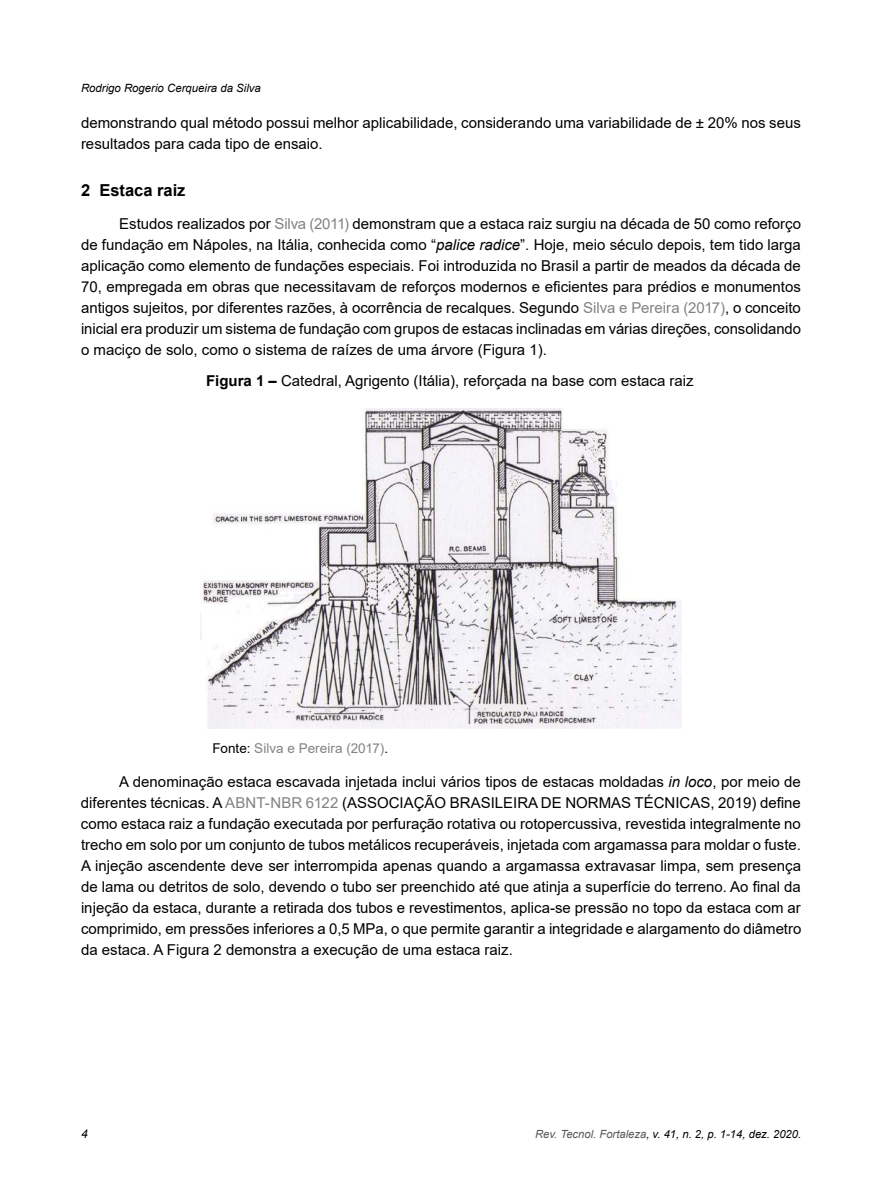
<style>
.page{position:relative;width:882px;height:1188px;background:#fff}
.page>*{position:absolute;margin:0;border:0;box-sizing:border-box;transform-origin:0 0}
.t1{font:700 16.5px "Arial";color:#000}
.t2{font:15px/21px "Arial";color:#000;text-align:justify}
.t3{font:13.5px "Arial";letter-spacing:.005em;color:#808285}
.t4{font:italic 12px "Arial";color:#000}
.t5{font:italic 11.4px "Arial";color:#000}
.t6{font:italic 11.25px "Arial";color:#000}
.s1{color:#808285}
.s2{font-style:italic}
.s3{font-weight:700}
.s4{color:#000}
.s5{color:#58595b}
</style>
<div class="page">
<img style="left:200px;top:408px;width:482px;height:321px">
<p class="t5" style="left:81px;top:81px;width:181px">Rodrigo Rogerio Cerqueira da Silva</p>
<p class="t2" style="left:81px;top:112px;width:721px">demonstrando qual método possui melhor aplicabilidade, considerando uma variabilidade de ± 20% nos seus resultados para cada tipo de ensaio.</p>
<p class="t1" style="left:81px;top:178px;width:106px">2 Estaca raiz</p>
<p class="t2" style="left:81px;top:214px;width:722px;text-indent:38px">Estudos realizados por <span class="s1">Silva (2011)</span> demonstram que a estaca raiz surgiu na década de 50 como reforço de fundação em Nápoles, na Itália, conhecida como “<span class="s2">palice radice</span>”. Hoje, meio século depois, tem tido larga aplicação como elemento de fundações especiais. Foi introduzida no Brasil a partir de meados da década de 70, empregada em obras que necessitavam de reforços modernos e eficientes para prédios e monumentos antigos sujeitos, por diferentes razões, à ocorrência de recalques. Segundo <span class="s1">Silva e Pereira (2017)</span>, o conceito inicial era produzir um sistema de fundação com grupos de estacas inclinadas em várias direções, consolidando o maciço de solo, como o sistema de raízes de uma árvore (Figura 1).</p>
<p class="t2" style="left:206px;top:370px;width:489px"><span class="s3">Figura 1 –</span> Catedral, Agrigento (Itália), reforçada na base com estaca raiz</p>
<p class="t3" style="left:212px;top:739px;width:177px"><span class="s4">Fonte:</span> Silva e Pereira (2017)<span class="s4">.</span></p>
<p class="t2" style="left:81px;top:771px;width:722px;text-indent:38px">A denominação estaca escavada injetada inclui vários tipos de estacas moldadas <span class="s2">in loco</span>, por meio de diferentes técnicas. A <span class="s1">ABNT-NBR 6122</span> (ASSOCIAÇÃO BRASILEIRA DE NORMAS TÉCNICAS, 2019) define como estaca raiz a fundação executada por perfuração rotativa ou rotopercussiva, revestida integralmente no trecho em solo por um conjunto de tubos metálicos recuperáveis, injetada com argamassa para moldar o fuste.<br>A injeção ascendente deve ser interrompida apenas quando a argamassa extravasar limpa, sem presença de lama ou detritos de solo, devendo o tubo ser preenchido até que atinja a superfície do terreno. Ao final da injeção da estaca, durante a retirada dos tubos e revestimentos, aplica-se pressão no topo da estaca com ar comprimido, em pressões inferiores a 0,5 MPa, o que permite garantir a integridade e alargamento do diâmetro da estaca. A Figura 2 demonstra a execução de uma estaca raiz.</p>
<p class="t4" style="left:81px;top:1126px;width:8px">4</p>
<p class="t6" style="left:535px;top:1127px;width:268px"><span class="s5">Rev. Tecnol. Fortaleza</span>, v. 41, n. 2, p. 1-14, dez. 2020.</p>
</div>
